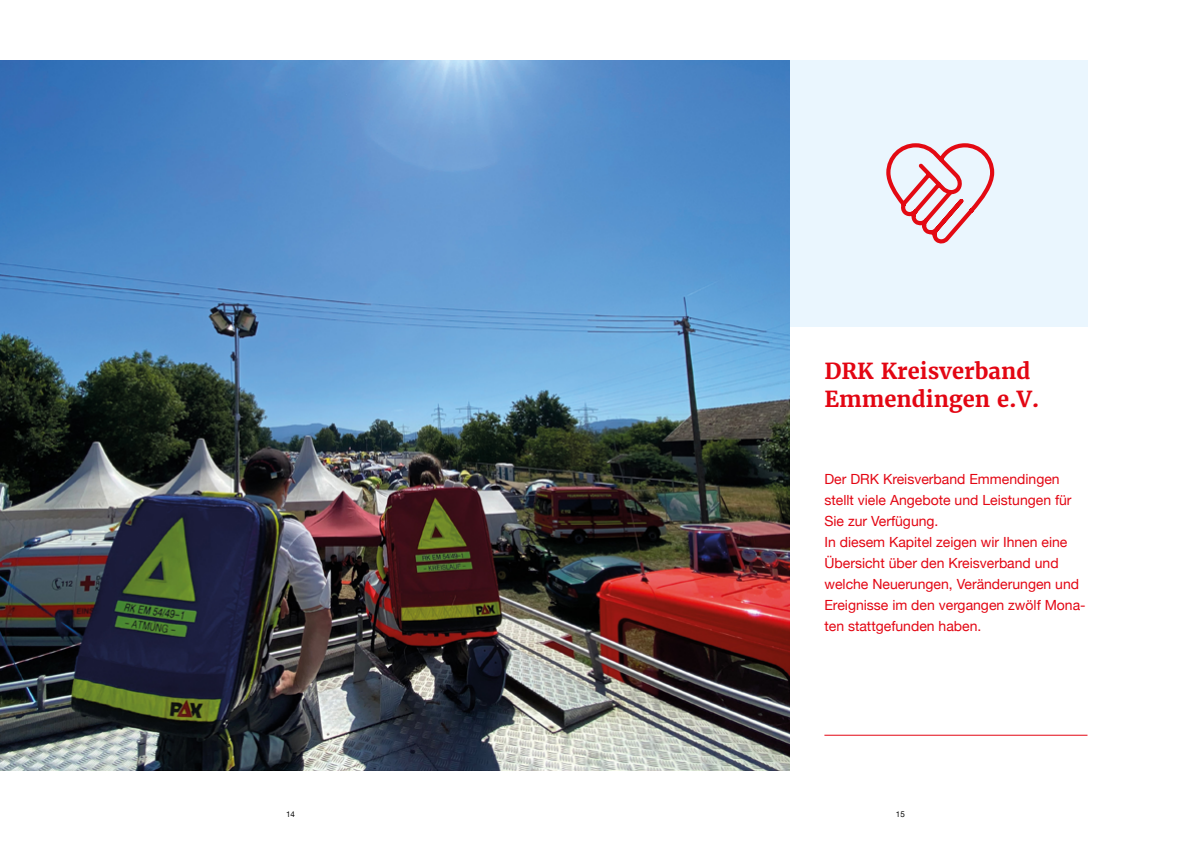
<style>
.page{position:relative;width:1191px;height:842px;background:#fff}
.page>*{position:absolute;margin:0;border:0;box-sizing:border-box;transform-origin:0 0}
.t1{font:700 22px/28px "Merriweather";color:#e30613}
.t2{font:14px/21px "Helvetica Neue";color:#e30613}
.t3{font:8px "Helvetica Neue";color:#000}
</style>
<div class="page">
<hr style="left:824px;top:735px;width:263px;height:1px;background:#e30613">
<div style="left:707px;top:60px;width:380px;height:266px;background:#eaf6fe"></div>
<img style="left:0;top:60px;width:790px;height:710px">
<svg style="left:886px;top:143px;width:109px;height:101px"></svg>
<h1 class="t1" style="left:824px;top:357px;width:217px">DRK Kreisverband<br>Emmendingen e.V.</h1>
<p class="t2" style="left:824px;top:469px;width:263px">Der DRK Kreisverband Emmendingen stellt viele Angebote und Leistungen für Sie zur Verfügung.<br>In diesem Kapitel zeigen wir Ihnen eine Übersicht über den Kreisverband und welche Neuerungen, Veränderungen und Ereignisse im den vergangen zwölf Mona&shy;ten stattgefunden haben.</p>
<p class="t3" style="left:286px;top:808px;width:10px">14</p>
<p class="t3" style="left:896px;top:808px;width:10px">15</p>
</div>
